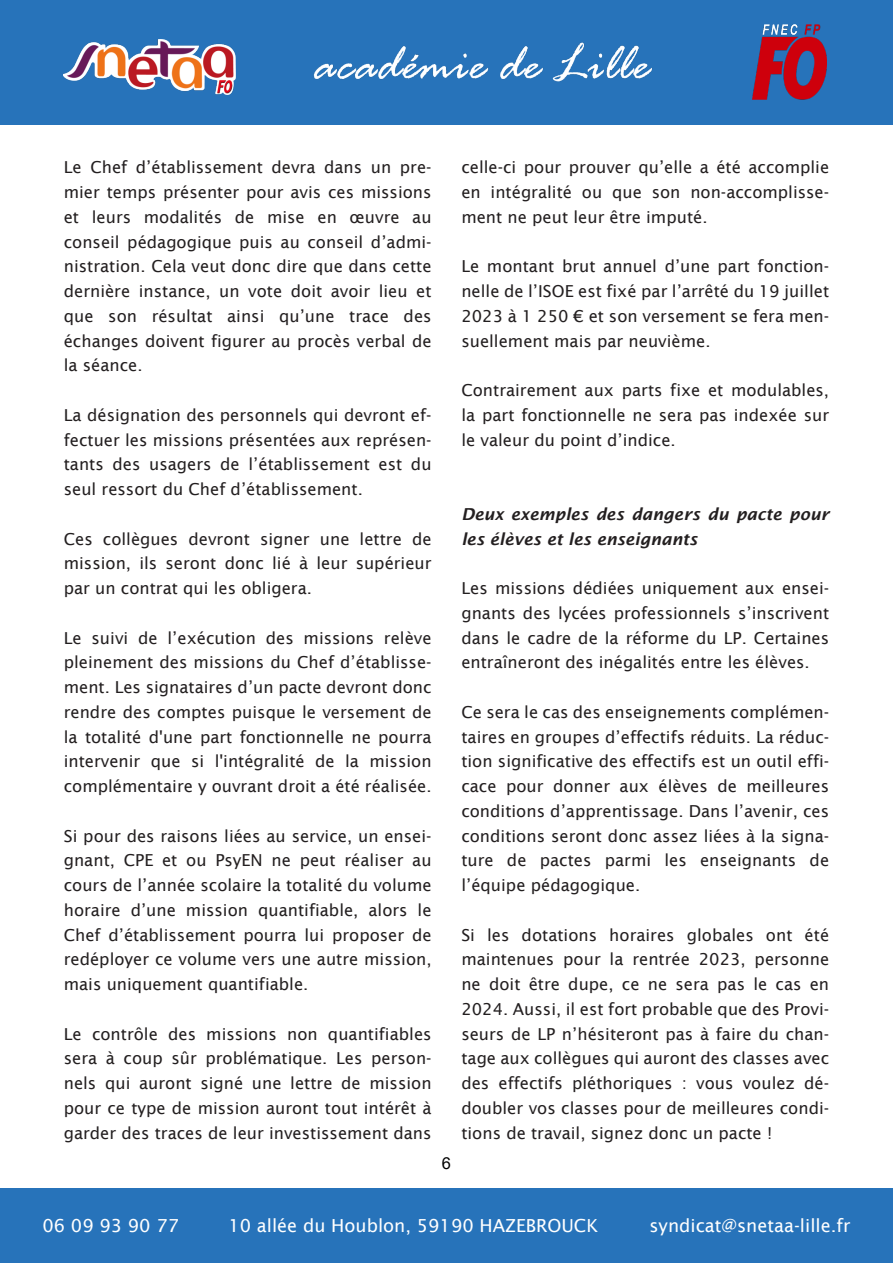
<style>
.page{position:relative;width:893px;height:1263px;background:#fff}
.page>*{position:absolute;margin:0;border:0;box-sizing:border-box;transform-origin:0 0}
.t1{font:18px "Lucida Sans";color:#fff}
.t2{font:16.5px/24.8px "Lucida Sans";color:#231f20;text-align:justify}
.t3{font:italic 600 16.5px/24.8px "Lucida Sans";color:#231f20}
.t4{font:16.5px "Arial";color:#000}
</style>
<div class="page">
<div style="left:0;top:0;width:893px;height:124px;background:#2773ba"></div>
<div style="left:0;top:1188px;width:893px;height:75px;background:#2773ba"></div>
<img style="left:64px;top:40px;width:171px;height:55px">
<img style="left:752px;top:25px;width:74px;height:74px">
<img style="left:313px;top:42px;width:339px;height:40px">
<p class="t2" style="left:64px;top:156px;width:369px">Le Chef d’établissement devra dans un pre&shy;mier temps présenter pour avis ces missions et leurs modalités de mise en œuvre au conseil pédagogique puis au conseil d’admi&shy;nistration. Cela veut donc dire que dans cette dernière instance, un vote doit avoir lieu et que son résultat ainsi qu’une trace des échanges doivent figurer au procès verbal de la séance.</p>
<p class="t2" style="left:64px;top:404px;width:369px">La désignation des personnels qui devront ef&shy;fectuer les missions présentées aux représen&shy;tants des usagers de l’établissement est du seul ressort du Chef d’établissement.</p>
<p class="t2" style="left:64px;top:527px;width:369px">Ces collègues devront signer une lettre de mission, ils seront donc lié à leur supérieur par un contrat qui les obligera.</p>
<p class="t2" style="left:64px;top:626px;width:369px">Le suivi de l’exécution des missions relève pleinement des missions du Chef d’établisse&shy;ment. Les signataires d’un pacte devront donc rendre des comptes puisque le versement de la totalité d'une part fonctionnelle ne pourra intervenir que si l'intégralité de la mission complémentaire y ouvrant droit a été réalisée.</p>
<p class="t2" style="left:64px;top:824px;width:369px">Si pour des raisons liées au service, un ensei&shy;gnant, CPE et ou PsyEN ne peut réaliser au cours de l’année scolaire la totalité du volume horaire d’une mission quantifiable, alors le Chef d’établissement pourra lui proposer de redéployer ce volume vers une autre mission, mais uniquement quantifiable.</p>
<p class="t2" style="left:64px;top:1022px;width:369px">Le contrôle des missions non quantifiables sera à coup sûr problématique. Les person&shy;nels qui auront signé une lettre de mission pour ce type de mission auront tout intérêt à garder des traces de leur investissement dans</p>
<p class="t4" style="left:442px;top:1157px;width:11px">6</p>
<p class="t2" style="left:461px;top:156px;width:369px">celle-ci pour prouver qu’elle a été accomplie en intégralité ou que son non-accomplisse&shy;ment ne peut leur être imputé.</p>
<p class="t2" style="left:461px;top:255px;width:369px">Le montant brut annuel d’une part fonction&shy;nelle de l’ISOE est fixé par l’arrêté du 19 juillet 2023 à 1 250 € et son versement se fera men&shy;suellement mais par neuvième.</p>
<p class="t2" style="left:461px;top:379px;width:369px">Contrairement aux parts fixe et modulables, la part fonctionnelle ne sera pas indexée sur le valeur du point d’indice.</p>
<p class="t3" style="left:461px;top:503px;width:369px">Deux exemples des dangers du pacte pour les élèves et les enseignants</p>
<p class="t2" style="left:461px;top:577px;width:369px">Les missions dédiées uniquement aux ensei&shy;gnants des lycées professionnels s’inscrivent dans le cadre de la réforme du LP. Certaines entraîneront des inégalités entre les élèves.</p>
<p class="t2" style="left:461px;top:701px;width:369px">Ce sera le cas des enseignements complémen&shy;taires en groupes d’effectifs réduits. La réduc&shy;tion significative des effectifs est un outil effi&shy;cace pour donner aux élèves de meilleures conditions d’apprentissage. Dans l’avenir, ces conditions seront donc assez liées à la signa&shy;ture de pactes parmi les enseignants de l’équipe pédagogique.</p>
<p class="t2" style="left:461px;top:923px;width:369px">Si les dotations horaires globales ont été maintenues pour la rentrée 2023, personne ne doit être dupe, ce ne sera pas le cas en 2024. Aussi, il est fort probable que des Provi&shy;seurs de LP n’hésiteront pas à faire du chan&shy;tage aux collègues qui auront des classes avec des effectifs pléthoriques : vous voulez dé&shy;doubler vos classes pour de meilleures condi&shy;tions de travail, signez donc un pacte !</p>
<p class="t1" style="left:43px;top:1218px;width:138px">06 09 93 90 77</p>
<p class="t1" style="left:228px;top:1218px;width:371px">10 allée du Houblon, 59190 HAZEBROUCK</p>
<p class="t1" style="left:649px;top:1218px;width:202px">syndicat@snetaa-lille.fr</p>
</div>
